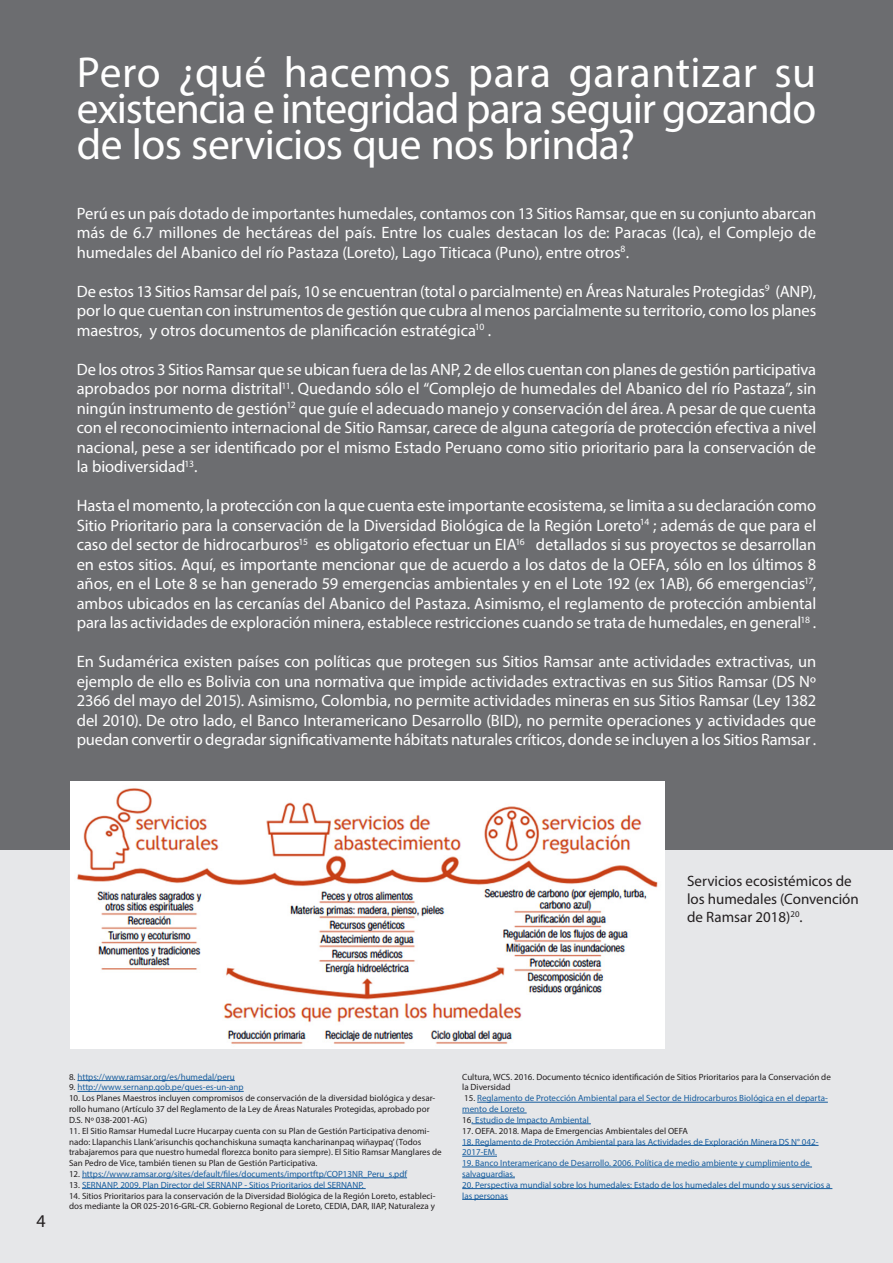
<style>
.page{position:relative;width:893px;height:1263px;background:#fff}
.page>*{position:absolute;margin:0;border:0;box-sizing:border-box;transform-origin:0 0}
.Head_back{font:43.5px/36px "Myriad Pro";letter-spacing:-.015em;color:#fff;text-align:justify}
.t1{font:18px "Myriad Pro";color:#231f20}
.Text-white{font:16.5px/19.5px "Myriad Pro";letter-spacing:-.005em;color:#fff;text-align:justify}
.t2{font:15px/18px "Myriad Pro";color:#231f20}
.t3{font:9px/10.8px "Myriad Pro";color:#231f20}
.t4{font:9px/10.8px "Myriad Pro";color:#175d9e}
.s1{color:#231f20}
</style>
<div class="page">
<div style="left:0;top:0;width:893px;height:905px;background:#6c6d70"></div>
<div style="left:0;top:850px;width:893px;height:413px;background:#e6e7e9"></div>
<hr style="left:77px;top:1080px;width:158px;height:1px;background:#175d9e">
<hr style="left:77px;top:1091px;width:167px;height:1px;background:#175d9e">
<hr style="left:82px;top:1177px;width:325px;height:1px;background:#175d9e">
<hr style="left:82px;top:1188px;width:284px;height:1px;background:#175d9e">
<hr style="left:477px;top:1102px;width:351px;height:1px;background:#175d9e">
<hr style="left:462px;top:1113px;width:65px;height:1px;background:#175d9e">
<hr style="left:471px;top:1123px;width:120px;height:1px;background:#175d9e">
<hr style="left:462px;top:1145px;width:357px;height:1px;background:#175d9e">
<hr style="left:462px;top:1156px;width:35px;height:1px;background:#175d9e">
<hr style="left:462px;top:1167px;width:350px;height:1px;background:#175d9e">
<hr style="left:462px;top:1177px;width:53px;height:1px;background:#175d9e">
<hr style="left:462px;top:1188px;width:370px;height:1px;background:#175d9e">
<hr style="left:462px;top:1199px;width:46px;height:1px;background:#175d9e">
<img style="left:70px;top:782px;width:594px;height:266px">
<p class="Head_back" style="left:77px;top:53px;width:741px">Pero ¿qué hacemos para garantizar su existencia e integridad para seguir gozando de los servicios que nos brinda?</p>
<p class="Text-white" style="left:77px;top:203px;width:741px">Perú es un país dotado de importantes humedales, contamos con 13 Sitios Ramsar, que en su conjunto abarcan más de 6.7 millones de hectáreas del país. Entre los cuales destacan los de: Paracas (Ica), el Complejo de humedales del Abanico del río Pastaza (Loreto), Lago Titicaca (Puno), entre otros<sup>8</sup>.</p>
<p class="Text-white" style="left:77px;top:281px;width:741px">De estos 13 Sitios Ramsar del país, 10 se encuentran (total o parcialmente) en Áreas Naturales Protegidas<sup>9</sup> (ANP), por lo que cuentan con instrumentos de gestión que cubra al menos parcialmente su territorio, como los planes maestros, y otros documentos de planificación estratégica<sup>10</sup> .</p>
<p class="Text-white" style="left:77px;top:359px;width:741px">De los otros 3 Sitios Ramsar que se ubican fuera de las ANP, 2 de ellos cuentan con planes de gestión participativa aprobados por norma distrital<sup>11</sup>. Quedando sólo el “Complejo de humedales del Abanico del río Pastaza”, sin ningún instrumento de gestión<sup>12</sup> que guíe el adecuado manejo y conservación del área. A pesar de que cuenta con el reconocimiento internacional de Sitio Ramsar, carece de alguna categoría de protección efectiva a nivel nacional, pese a ser identificado por el mismo Estado Peruano como sitio prioritario para la conservación de la biodiversidad<sup>13</sup>.</p>
<p class="Text-white" style="left:77px;top:496px;width:741px">Hasta el momento, la protección con la que cuenta este importante ecosistema, se limita a su declaración como Sitio Prioritario para la conservación de la Diversidad Biológica de la Región Loreto<sup>14</sup> ; además de que para el caso del sector de hidrocarburos<sup>15</sup> es obligatorio efectuar un EIA<sup>16</sup> detallados si sus proyectos se desarrollan en estos sitios. Aquí, es importante mencionar que de acuerdo a los datos de la OEFA, sólo en los últimos 8 años, en el Lote 8 se han generado 59 emergencias ambientales y en el Lote 192 (ex 1AB), 66 emergencias<sup>17</sup>, ambos ubicados en las cercanías del Abanico del Pastaza. Asimismo, el reglamento de protección ambiental para las actividades de exploración minera, establece restricciones cuando se trata de humedales, en general<sup>18</sup> .</p>
<p class="Text-white" style="left:77px;top:652px;width:741px">En Sudamérica existen países con políticas que protegen sus Sitios Ramsar ante actividades extractivas, un ejemplo de ello es Bolivia con una normativa que impide actividades extractivas en sus Sitios Ramsar (DS Nº 2366 del mayo del 2015). Asimismo, Colombia, no permite actividades mineras en sus Sitios Ramsar (Ley 1382 del 2010). De otro lado, el Banco Interamericano Desarrollo (BID), no permite operaciones y actividades que puedan convertir o degradar significativamente hábitats naturales críticos, donde se incluyen a los Sitios Ramsar .</p>
<p class="t2" style="left:687px;top:872px;width:173px">Servicios ecosistémicos de los humedales (Convención de Ramsar 2018)<sup>20</sup>.</p>
<p class="t1" style="left:36px;top:1210px;width:11px">4</p>
<p class="t4" style="left:69px;top:1071px;width:167px"><span class="s1">8.</span> https://www.ramsar.org/es/humedal/peru</p>
<p class="t4" style="left:69px;top:1082px;width:176px"><span class="s1">9.</span> http://www.sernanp.gob.pe/ques-es-un-anp</p>
<p class="t3" style="left:69px;top:1093px;width:368px">10. Los Planes Maestros incluyen compromisos de conservación de la diversidad biológica y desar&shy;rollo humano (Artículo 37 del Reglamento de la Ley de Áreas Naturales Protegidas, aprobado por<br>D.S. Nº 038-2001-AG)</p>
<p class="t3" style="left:69px;top:1125px;width:374px">11. El Sitio Ramsar Humedal Lucre Hucarpay cuenta con su Plan de Gestión Participativa denomi&shy;nado: Llapanchis Llank’arisunchis qochanchiskuna sumaqta kancharinanpaq wiñaypaq’ (Todos trabajaremos para que nuestro humedal florezca bonito para siempre). El Sitio Ramsar Manglares de San Pedro de Vice, también tienen su Plan de Gestión Participativa.</p>
<p class="t4" style="left:69px;top:1168px;width:340px"><span class="s1">12.</span> https://www.ramsar.org/sites/default/files/documents/importftp/COP13NR_Peru_s.pdf</p>
<p class="t4" style="left:69px;top:1179px;width:296px"><span class="s1">13.</span> SERNANP. 2009. Plan Director del SERNANP - Sitios Prioritarios del SERNANP.</p>
<p class="t3" style="left:69px;top:1190px;width:368px">14. Sitios Prioritarios para la conservación de la Diversidad Biológica de la Región Loreto, estableci&shy;dos mediante la OR 025-2016-GRL-CR. Gobierno Regional de Loreto, CEDIA, DAR, IIAP, Naturaleza y</p>
<p class="t3" style="left:462px;top:1071px;width:370px">Cultura, WCS. 2016. Documento técnico identificación de Sitios Prioritarios para la Conservación de la Diversidad</p>
<p class="t4" style="left:462px;top:1093px;width:367px"><span class="s1">15.</span> Reglamento de Protección Ambiental para el Sector de Hidrocarburos Biológica en el departa&shy;mento de Loreto</p>
<p class="t4" style="left:462px;top:1114px;width:128px"><span class="s1">16</span>. Estudio de Impacto Ambiental</p>
<p class="t3" style="left:462px;top:1125px;width:227px">17. OEFA. 2018. Mapa de Emergencias Ambientales del OEFA</p>
<p class="t4" style="left:462px;top:1136px;width:358px">18. Reglamento de Protección Ambiental para las Actividades de Exploración Minera DS N° 042-<br>2017-EM.</p>
<p class="t4" style="left:462px;top:1157px;width:349px">19. Banco Interamericano de Desarrollo. 2006. Política de medio ambiente y cumplimiento de salvaguardias.</p>
<p class="t4" style="left:462px;top:1179px;width:370px">20. Perspectiva mundial sobre los humedales: Estado de los humedales del mundo y sus servicios a las personas</p>
</div>
